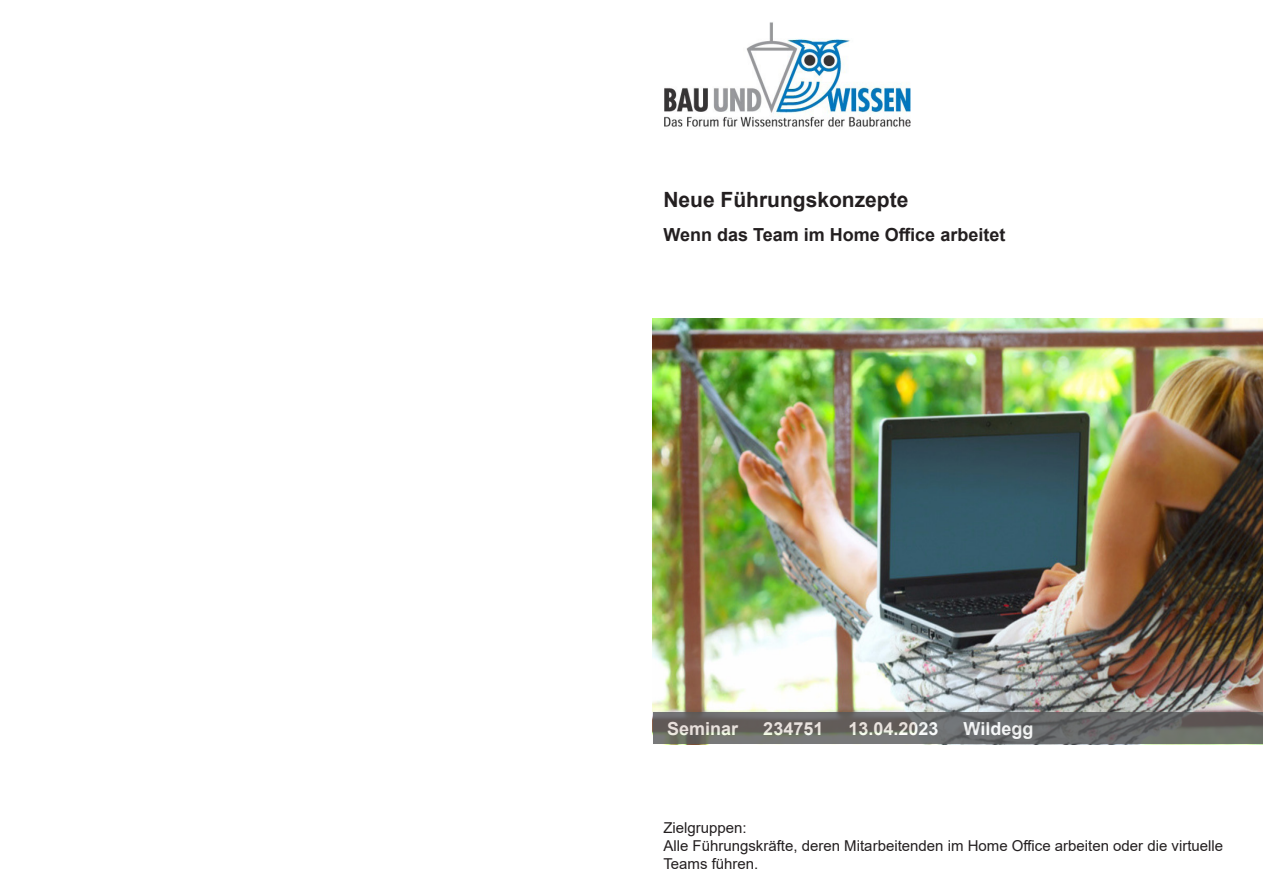
<style>
.page{position:relative;width:1263px;height:893px;background:#fff}
.page>*{position:absolute;margin:0;border:0;box-sizing:border-box;transform-origin:0 0}
.t1{font:700 21px "Arial";color:#231f20}
.t2{font:700 18px "Arial";color:#231f20}
.t3{font:700 18px "Arial";color:#fff}
.t4{font:15px/18px "Arial";color:#231f20}
</style>
<div class="page">
<img style="left:653px;top:319px;width:610px;height:393px">
<img style="left:664px;top:22px;width:246px;height:105px">
<svg style="left:653px;top:712px;width:610px;height:32px;background:#686866"></svg>
<p class="t1" style="left:663px;top:184px;width:247px">Neue Führungskonzepte</p>
<p class="t2" style="left:663px;top:222px;width:343px">Wenn das Team im Home Office arbeitet</p>
<p class="t3" style="left:667px;top:716px;width:73px">Seminar</p>
<p class="t3" style="left:763px;top:716px;width:62px">234751</p>
<p class="t3" style="left:848px;top:716px;width:92px">13.04.2023</p>
<p class="t3" style="left:963px;top:716px;width:71px">Wildegg</p>
<p class="t4" style="left:663px;top:818px;width:85px">Zielgruppen:</p>
<p class="t4" style="left:663px;top:836px;width:561px">Alle Führungskräfte, deren Mitarbeitenden im Home Office arbeiten oder die virtuelle<br>Teams führen.</p>
</div>
